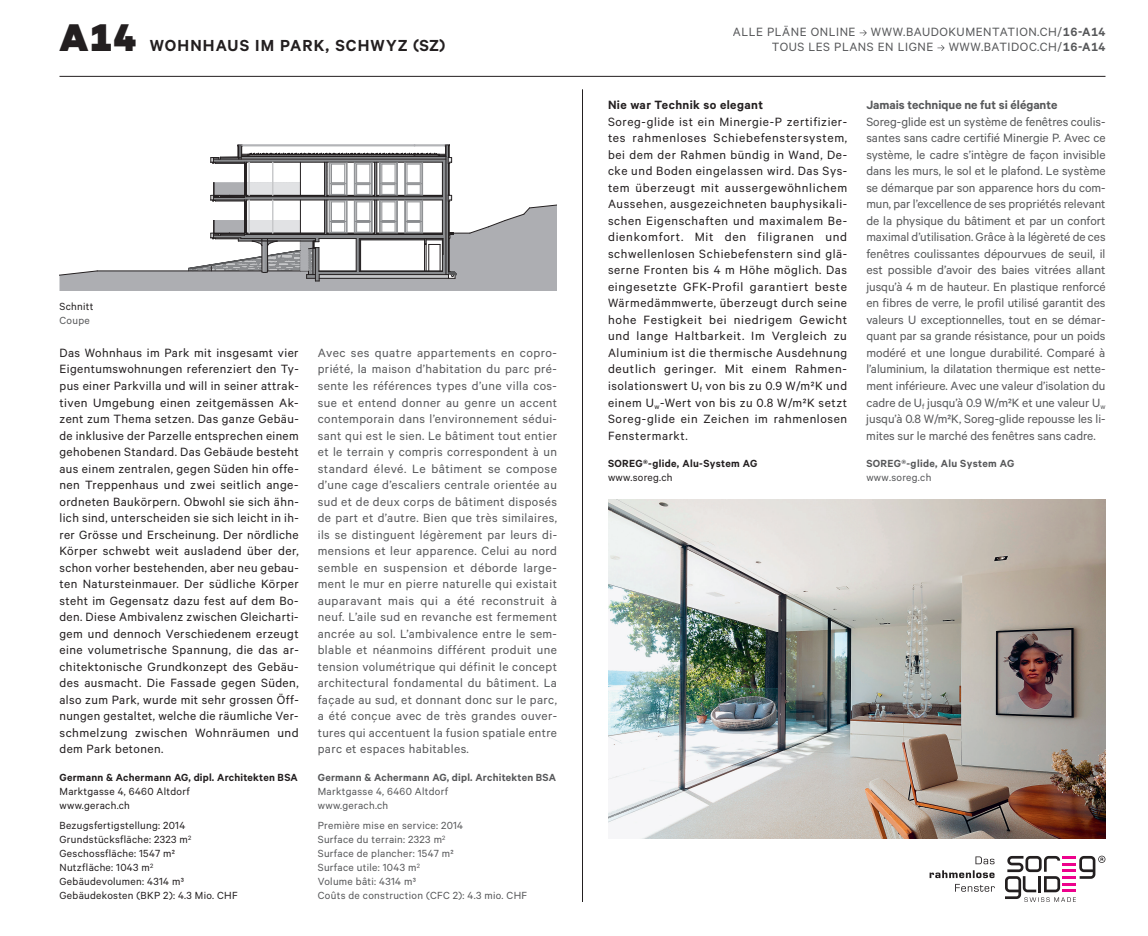
<style>
.page{position:relative;width:1148px;height:936px;background:#fff}
.page>*{position:absolute;margin:0;border:0;box-sizing:border-box;transform-origin:0 0}
.t1{font:900 43.5px "Calibre";color:#231f20}
.t2{font:600 18px "Calibre";letter-spacing:.06em;color:#231f20}
.t3{font:13.5px/16.5px "Calibre";color:#57585a;text-align:justify}
.t4{font:13.5px/16.5px "Calibre";letter-spacing:.045em;color:#231f20;text-align:justify}
.t5{font:13.5px/15px "Calibre";letter-spacing:.04em;color:#57585a;text-align:right}
.t6{font:11.7px/13.8px "Calibre";letter-spacing:.025em;color:#231f20}
.t7{font:11.7px/13.8px "Calibre";letter-spacing:.025em;color:#57585a}
.t8{font:600 11.7px/14px "Calibre";letter-spacing:.02em;color:#231f20}
.t9{font:600 11.7px/14px "Calibre";letter-spacing:.02em;color:#57585a}
.t10{font:5.25px "Arial";color:#000}
.t11{font:3.9px "Arial";color:#000}
.t12{font:2.55px "Arial";color:#000}
.s1{color:#57585a}
.s2{font-weight:400}
.s3{font-weight:600}
</style>
<div class="page">
<hr style="left:582px;top:89px;width:1px;height:812px;background:#231f20">
<hr style="left:59px;top:76px;width:1046px;height:1px;background:#231f20">
<svg style="left:860px;top:30px;width:7px;height:6px"></svg>
<svg style="left:937px;top:45px;width:8px;height:6px"></svg>
<svg style="left:59px;top:145px;width:498px;height:146px"></svg>
<img style="left:608px;top:499px;width:497px;height:339px">
<svg style="left:1005px;top:855px;width:100px;height:46px"></svg>
<svg style="left:930px;top:856px;width:65px;height:35px"></svg>
<p class="t1" style="left:59px;top:10px;width:78px">A14</p>
<p class="t2" style="left:150px;top:35px;width:297px">WOHNHAUS IM PARK, SCHWYZ (SZ)</p>
<p class="t6" style="left:59px;top:299px;width:36px">Schnitt<br><span class="s1">Coupe</span></p>
<p class="t4" style="left:59px;top:344px;width:241px">Das Wohnhaus im Park mit insgesamt vier Eigentumswohnungen referenziert den Ty&shy;pus einer Parkvilla und will in seiner attrak&shy;tiven Umgebung einen zeitgemässen Ak&shy;zent zum Thema setzen. Das ganze Gebäu&shy;de inklusive der Parzelle entsprechen einem gehobenen Standard. Das Gebäude besteht aus einem zentralen, gegen Süden hin offe&shy;nen Treppenhaus und zwei seitlich ange&shy;ordneten Baukörpern. Obwohl sie sich ähn&shy;lich sind, unterscheiden sie sich leicht in ih&shy;rer Grösse und Erscheinung. Der nördliche Körper schwebt weit ausladend über der, schon vorher bestehenden, aber neu gebau&shy;ten Natursteinmauer. Der südliche Körper steht im Gegensatz dazu fest auf dem Bo&shy;den. Diese Ambivalenz zwischen Gleicharti&shy;gem und dennoch Verschiedenem erzeugt eine volumetrische Spannung, die das ar&shy;chitektonische Grundkonzept des Gebäu&shy;des ausmacht. Die Fassade gegen Süden, also zum Park, wurde mit sehr grossen Öff&shy;nungen gestaltet, welche die räumliche Ver&shy;schmelzung zwischen Wohnräumen und dem Park betonen.</p>
<p class="t8" style="left:59px;top:770px;width:240px">Germann &amp; Achermann AG, dipl. Architekten BSA<br><span class="s2">Marktgasse 4, 6460 Altdorf<br>www.gerach.ch</span></p>
<p class="t6" style="left:59px;top:818px;width:180px">Bezugsfertigstellung: 2014<br>Grundstücksfläche: 2323 m<sup>2<br></sup>Geschossfläche: 1547 m²<br>Nutzfläche: 1043 m<sup>2<br></sup>Gebäudevolumen: 4314 m³<br>Gebäudekosten (BKP 2): 4.3 Mio. CHF</p>
<p class="t10" style="left:62px;top:469px;width:34px">SCHNITT D-D</p>
<p class="t3" style="left:318px;top:344px;width:241px">Avec ses quatre appartements en copro&shy;priété, la maison d’habitation du parc pré&shy;sente les références types d’une villa cos&shy;sue et entend donner au genre un accent contemporain dans l’environnement sédui&shy;sant qui est le sien. Le bâtiment tout entier et le terrain y compris correspondent à un standard élevé. Le bâtiment se compose d’une cage d’escaliers centrale orientée au sud et de deux corps de bâtiment disposés de part et d’autre. Bien que très similaires, ils se distinguent légèrement par leurs di&shy;mensions et leur apparence. Celui au nord semble en suspension et déborde large&shy;ment le mur en pierre naturelle qui existait auparavant mais qui a été reconstruit à neuf. L’aile sud en revanche est fermement ancrée au sol. L’ambivalence entre le sem&shy;blable et néanmoins différent produit une tension volumétrique qui définit le concept architectural fondamental du bâtiment. La façade au sud, et donnant donc sur le parc, a été conçue avec de très grandes ouver&shy;tures qui accentuent la fusion spatiale entre parc et espaces habitables.</p>
<p class="t9" style="left:318px;top:770px;width:240px">Germann &amp; Achermann AG, dipl. Architekten BSA<br><span class="s2">Marktgasse 4, 6460 Altdorf<br>www.gerach.ch</span></p>
<p class="t7" style="left:318px;top:818px;width:211px">Première mise en service: 2014<br>Surface du terrain: 2323 m<sup>2<br></sup>Surface de plancher: 1547 m²<br>Surface utile: 1043 m<sup>2<br></sup>Volume bâti: 4314 m³<br>Coûts de construction (CFC 2): 4.3 mio. CHF</p>
<p class="t11" style="left:446px;top:500px;width:16px">Schnitte</p>
<p class="t12" style="left:536px;top:501px;width:16px">MST. 1:150</p>
<p class="t5" style="left:733px;top:24px;width:374px">ALLE PLÄNE ONLINE WWW.BAUDOKUMENTATION.CH/<span class="s3">16-A14<br></span>TOUS LES PLANS EN LIGNE WWW.BATIDOC.CH/<span class="s3">16-A14</span></p>
<p class="t4" style="left:608px;top:96px;width:241px;text-align:left"><span class="s3">Nie war Technik so elegant<br></span>Soreg-glide ist ein Minergie-P zertifizier&shy;tes rahmenloses Schiebefenstersystem, bei dem der Rahmen bündig in Wand, De&shy;cke und Boden eingelassen wird. Das Sys&shy;tem überzeugt mit aussergewöhnlichem Aussehen, ausgezeichneten bauphysikali&shy;schen Eigenschaften und maximalem Be&shy;dienkomfort. Mit den filigranen und schwellenlosen Schiebefenstern sind glä&shy;serne Fronten bis 4 m Höhe möglich. Das eingesetzte GFK-Profil garantiert beste Wärmedämmwerte, überzeugt durch seine hohe Festigkeit bei niedrigem Gewicht und lange Haltbarkeit. Im Vergleich zu Aluminium ist die thermische Ausdehnung deutlich geringer. Mit einem Rahmen&shy;isolationswert U<sub>f</sub> von bis zu 0.9 W/m²K und einem U<sub>w</sub>-Wert von bis zu 0.8 W/m²K setzt Soreg-glide ein Zeichen im rahmenlosen Fenstermarkt.</p>
<p class="t8" style="left:608px;top:456px;width:151px">SOREG®-glide, Alu-System AG <span class="s2">www.soreg.ch</span></p>
<p class="t3" style="left:866px;top:96px;width:241px;text-align:left"><span class="s3">Jamais technique ne fut si élégante </span>Soreg-glide est un système de fenêtres coulis&shy;santes sans cadre certifié Minergie P. Avec ce système, le cadre s’intègre de façon invisible dans les murs, le sol et le plafond. Le système se démarque par son apparence hors du com&shy;mun, par l’excellence de ses propriétés relevant de la physique du bâtiment et par un confort maximal d’utilisation. Grâce à la légèreté de ces fenêtres coulissantes dépourvues de seuil, il est possible d’avoir des baies vitrées allant jusqu’à 4 m de hauteur. En plastique renforcé en fibres de verre, le profil utilisé garantit des valeurs U exceptionnelles, tout en se démar&shy;quant par sa grande résistance, pour un poids modéré et une longue durabilité. Comparé à l’aluminium, la dilatation thermique est nette&shy;ment inférieure. Avec une valeur d’isolation du cadre de U<sub>f</sub> jusqu’à 0.9 W/m²K et une valeur U<sub>w </sub>jusqu’à 0.8 W/m²K, Soreg-glide repousse les li&shy;mites sur le marché des fenêtres sans cadre.</p>
<p class="t9" style="left:866px;top:456px;width:150px">SOREG®-glide, Alu System AG <span class="s2">www.soreg.ch</span></p>
</div>
